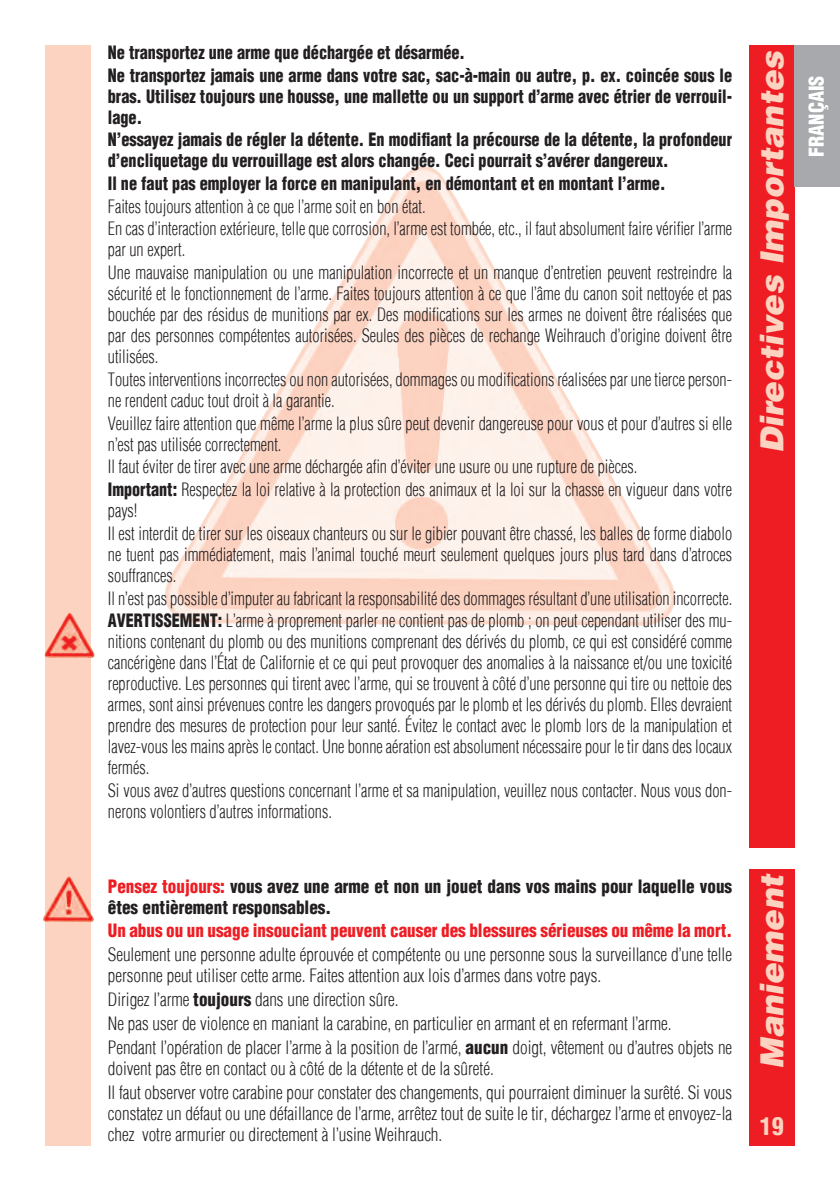
<style>
.page{position:relative;width:840px;height:1191px;background:#fff}
.page>*{position:absolute;margin:0;border:0;box-sizing:border-box;transform-origin:0 0}
.t1{font:italic 900 32px "Helvetica LT";letter-spacing:-.01em;color:#fcd2c0}
.t2{font:900 condensed 24px "Helvetica LT";color:#fcd2c0}
.t3{font:900 condensed 20px "Helvetica LT";color:#fff}
.t4{font:300 condensed 18px/21px "Helvetica LT";color:#231f20;scale:.9 1}
.t5{font:300 condensed 18px/23.8px "Helvetica LT";color:#231f20;scale:.95 1}
.t6{font:900 condensed 18px/21px "Helvetica LT";color:#231f20;scale:.9 1}
.t7{font:900 condensed 18px/21px "Helvetica LT";color:#231f20;scale:.95 1}
.t8{font:900 condensed 18px "Helvetica LT";color:#ee1d23;scale:.95 1}
.s1{font-weight:900}
.s2{color:#ee1d23}
</style>
<div class="page">
<div style="left:748px;top:869px;width:46px;height:276px;background:#ee1d23"></div>
<div style="left:748px;top:45px;width:46px;height:803px;background:#ee1d23"></div>
<img style="left:165px;top:166px;width:510px;height:460px">
<div style="left:45px;top:45px;width:45px;height:1100px;background:#fcd2c0"></div>
<div style="left:794px;top:45px;width:45px;height:142px;background:#a8a9ad"></div>
<img style="left:44px;top:612px;width:51px;height:46px">
<img style="left:43px;top:876px;width:51px;height:46px">
<p class="t6" style="left:108px;top:41px;width:694px;line-height:22.6px">Ne transportez une arme que déchargée et désarmée.<br>Ne transportez jamais une arme dans votre sac, sac-à-main ou autre, p. ex. coincée sous le</p>
<p class="t6" style="left:108px;top:85px;width:694px">bras. Utilisez toujours une housse, une mallette ou un support d’arme avec étrier de verrouil&shy;lage.</p>
<p class="t6" style="left:108px;top:129px;width:694px">N’essayez jamais de régler la détente. En modifiant la précourse de la détente, la profondeur d’encliquetage du verrouillage est alors changée. Ceci pourrait s’avérer dangereux.</p>
<p class="t6" style="left:108px;top:173px;width:620px">Il ne faut pas employer la force en manipulant, en démontant et en montant l’arme.</p>
<p class="t4" style="left:108px;top:195px;width:694px;line-height:22.6px">Faites toujours attention à ce que l’arme soit en bon état.<br>En cas d’interaction extérieure, telle que corrosion, l’arme est tombée, etc., il faut absolument faire vérifier l’arme</p>
<p class="t4" style="left:108px;top:238px;width:695px;line-height:22.6px">par un expert.<br>Une mauvaise manipulation ou une manipulation incorrecte et un manque d’entretien peuvent restreindre la</p>
<p class="t4" style="left:108px;top:283px;width:694px;text-align:justify">sécurité et le fonctionnement de l’arme. Faites toujours attention à ce que l’âme du canon soit nettoyée et pas bouchée par des résidus de munitions par ex. Des modifications sur les armes ne doivent être réalisées que par des personnes compétentes autorisées. Seules des pièces de rechange Weihrauch d’origine doivent être utilisées.</p>
<p class="t4" style="left:108px;top:369px;width:694px">Toutes interventions incorrectes ou non autorisées, dommages ou modifications réalisées par une tierce person&shy;ne rendent caduc tout droit à la garantie.</p>
<p class="t4" style="left:108px;top:412px;width:694px">Veuillez faire attention que même l’arme la plus sûre peut devenir dangereuse pour vous et pour d’autres si elle n’est pas utilisée correctement.</p>
<p class="t4" style="left:108px;top:455px;width:694px;line-height:22.6px">Il faut éviter de tirer avec une arme déchargée afin d’éviter une usure ou une rupture de pièces.<br><span class="s1">Important:</span> Respectez la loi relative à la protection des animaux et la loi sur la chasse en vigueur dans votre</p>
<p class="t4" style="left:108px;top:499px;width:695px;line-height:22.6px">pays!<br>Il est interdit de tirer sur les oiseaux chanteurs ou sur le gibier pouvant être chassé, les balles de forme diabolo</p>
<p class="t4" style="left:108px;top:543px;width:694px">ne tuent pas immédiatement, mais l’animal touché meurt seulement quelques jours plus tard dans d’atroces souffrances.</p>
<p class="t4" style="left:108px;top:586px;width:695px;line-height:22.6px">Il n’est pas possible d’imputer au fabricant la responsabilité des dommages résultant d’une utilisation incorrecte.<br><span class="s1">AVERTISSEMENT:</span> L’arme à proprement parler ne contient pas de plomb ; on peut cependant utiliser des mu-</p>
<p class="t4" style="left:108px;top:631px;width:694px;text-align:justify">nitions contenant du plomb ou des munitions comprenant des dérivés du plomb, ce qui est considéré comme cancérigène dans l’État de Californie et ce qui peut provoquer des anomalies à la naissance et/ou une toxicité reproductive. Les personnes qui tirent avec l’arme, qui se trouvent à côté d’une personne qui tire ou nettoie des armes, sont ainsi prévenues contre les dangers provoqués par le plomb et les dérivés du plomb. Elles devraient prendre des mesures de protection pour leur santé. Évitez le contact avec le plomb lors de la manipulation et lavez-vous les mains après le contact. Une bonne aération est absolument nécessaire pour le tir dans des locaux fermés.</p>
<p class="t4" style="left:108px;top:780px;width:694px">Si vous avez d’autres questions concernant l’arme et sa manipulation, veuillez nous contacter. Nous vous don&shy;nerons volontiers d’autres informations.</p>
<p class="t7" style="left:108px;top:875px;width:658px"><span class="s2">Pensez toujours:</span> vous avez une arme et non un jouet dans vos mains pour laquelle vous êtes entièrement responsables.</p>
<p class="t8" style="left:108px;top:919px;width:658px">Un abus ou un usage insouciant peuvent causer des blessures sérieuses ou même la mort.</p>
<p class="t5" style="left:108px;top:944px;width:658px;line-height:21px">Seulement une personne adulte éprouvée et compétente ou une personne sous la surveillance d’une telle personne peut utiliser cette arme. Faites attention aux lois d’armes dans votre pays.</p>
<p class="t5" style="left:108px;top:987px;width:658px">Dirigez l’arme <span class="s1">toujours</span> dans une direction sûre.<br>Ne pas user de violence en maniant la carabine, en particulier en armant et en refermant l’arme.<br>Pendant l’opération de placer l’arme à la position de l’armé, <span class="s1">aucun</span> doigt, vêtement ou d’autres objets ne</p>
<p class="t5" style="left:108px;top:1056px;width:658px">doivent pas être en contact ou à côté de la détente et de la sûreté.<br>Il faut observer votre carabine pour constater des changements, qui pourraient diminuer la surêté. Si vous</p>
<p class="t5" style="left:108px;top:1102px;width:658px;line-height:21px">constatez un défaut ou une défaillance de l’arme, arrêtez tout de suite le tir, déchargez l’arme et envoyez-la chez votre armurier ou directement à l’usine Weihrauch.</p>
<h1 class="t1" style="left:750px;top:453px;width:404px;rotate:-90deg">Directives Importantes</h1>
<p class="t3" style="left:803px;top:157px;width:83px;rotate:-90deg">FRANÇAIS</p>
<h1 class="t1" style="left:750px;top:1068px;width:197px;rotate:-90deg">Maniement</h1>
<h2 class="t2" style="left:759px;top:1111px;width:25px">19</h2>
</div>
